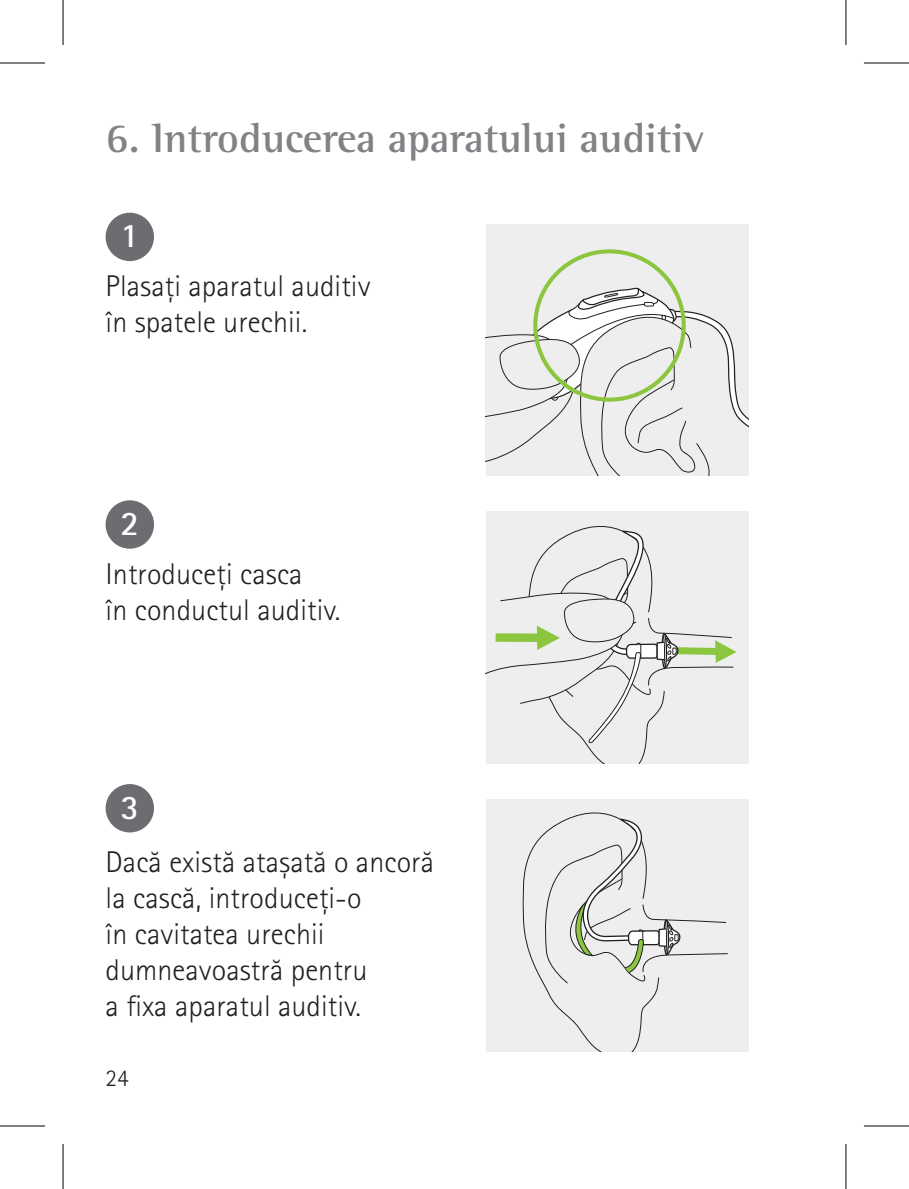
<style>
.page{position:relative;width:909px;height:1189px;background:#fff}
.page>*{position:absolute;margin:0;border:0;box-sizing:border-box;transform-origin:0 0}
.t1{font:700 42px "Rotis Semi Serif Pro";color:#808285}
.t2{font:700 34.5px "Rotis Sans Serif Pro";color:#fff}
.t3{font:300 30px/36px "Rotis Sans Serif Pro";letter-spacing:.005em;color:#231f20}
.t4{font:300 24px "Rotis Sans Serif Pro";color:#231f20}
</style>
<div class="page">
<div style="left:486px;top:511px;width:262px;height:252px;background:#eeeeef"></div>
<svg style="left:486px;top:526px;width:250px;height:237px"></svg>
<div style="left:486px;top:799px;width:262px;height:252px;background:#eeeeef"></div>
<svg style="left:522px;top:812px;width:206px;height:239px"></svg>
<div style="left:106px;top:213px;width:48px;height:48px;background:#6c6d70;border-radius:50%"></div>
<div style="left:106px;top:500px;width:48px;height:49px;background:#6c6d70;border-radius:50%"></div>
<div style="left:106px;top:784px;width:48px;height:48px;background:#6c6d70;border-radius:50%"></div>
<div style="left:486px;top:224px;width:262px;height:251px;background:#eeeeef"></div>
<svg style="left:486px;top:285px;width:262px;height:190px"></svg>
<div style="left:533px;top:249px;width:152px;height:153px;border:4px solid #8bc63e;border-radius:50%"></div>
<svg style="left:846px;top:0;width:1px;height:45px"></svg>
<svg style="left:846px;top:1144px;width:1px;height:45px"></svg>
<hr style="left:0;top:62px;width:45px;height:2px;background:#000">
<hr style="left:863px;top:62px;width:45px;height:2px;background:#000">
<hr style="left:0;top:1125px;width:45px;height:2px;background:#000">
<hr style="left:863px;top:1125px;width:45px;height:2px;background:#000">
<hr style="left:62px;top:0;width:2px;height:45px;background:#000">
<hr style="left:62px;top:1144px;width:2px;height:45px;background:#000">
<hr style="left:845px;top:0;width:1px;height:45px;background:#000">
<hr style="left:845px;top:1144px;width:1px;height:45px;background:#000">
<h1 class="t1" style="left:106px;top:112px;width:600px">6. Introducerea aparatului auditiv</h1>
<p class="t2" style="left:120px;top:214px;width:20px">1</p>
<p class="t3" style="left:106px;top:268px;width:266px">Plasați aparatul auditiv în spatele urechii.</p>
<p class="t2" style="left:120px;top:502px;width:20px">2</p>
<p class="t3" style="left:106px;top:556px;width:236px">Introduceți casca<br>în conductul auditiv.</p>
<p class="t2" style="left:120px;top:785px;width:20px">3</p>
<p class="t3" style="left:106px;top:844px;width:330px">Dacă există atașată o ancoră la cască, introduceți-o<br>în cavitatea urechii dumneavoastră pentru<br>a fixa aparatul auditiv.</p>
<p class="t4" style="left:106px;top:1064px;width:25px">24</p>
</div>
